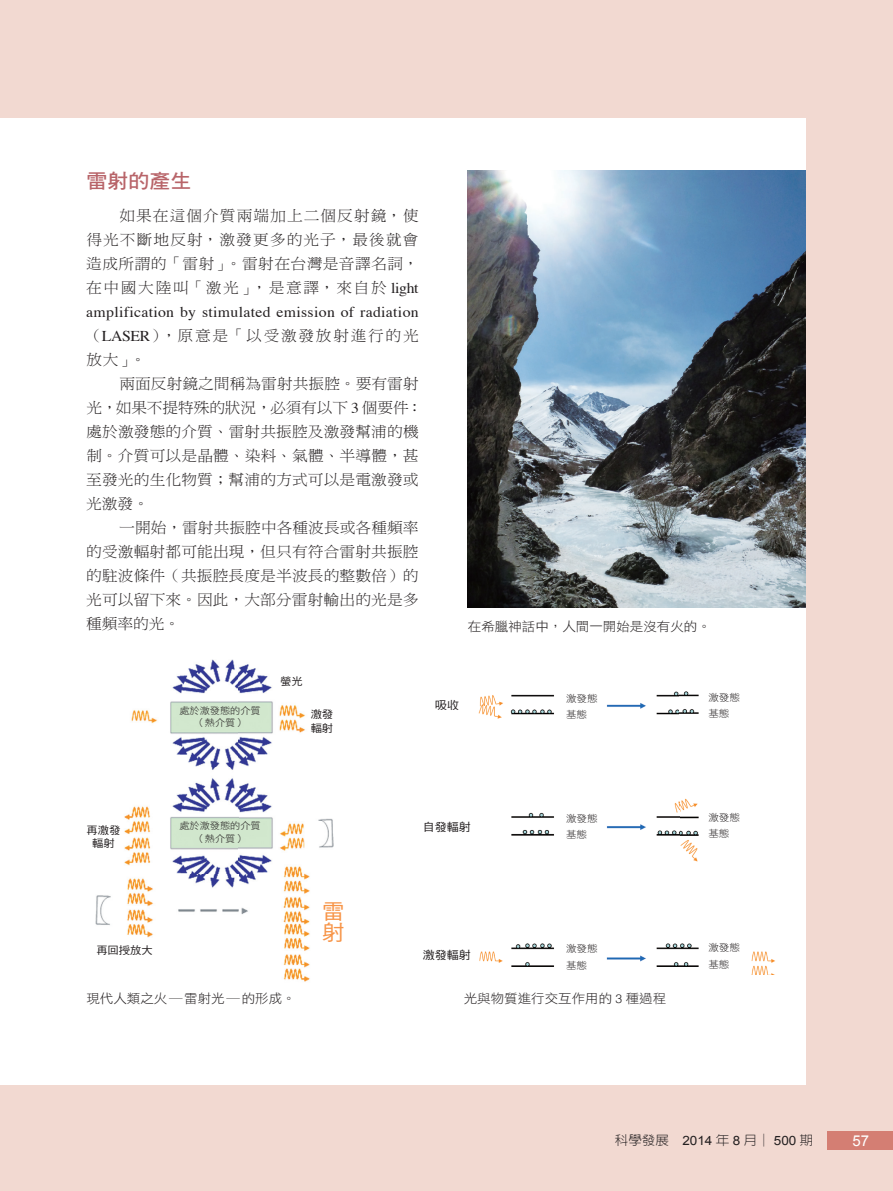
<style>
.page{position:relative;width:893px;height:1191px;background:#f2d9d1}
.page>*{position:absolute;margin:0;border:0;box-sizing:border-box;transform-origin:0 0}
.t1{font:21.3px/21.3px "DF Hei Std W5";color:#f79447;scale:1.05 1}
.t2{font:19.95px "DF Hei Std W7";color:#b86469;scale:1.05 1}
.t3{font:15px/24px "DF Ming Std W3";letter-spacing:.005em;color:#231f20;text-align:justify;scale:1.05 1}
.t4{font:15px "Times";letter-spacing:.02em;color:#231f20;scale:1.05 1}
.t5{font:15px/24px "DF Ming Std W3";letter-spacing:.105em;color:#231f20;scale:1.05 1}
.t6{font:15px "Arial";color:#fff}
.t7{font:12.9px "DF Hei Std W3";color:#231f20;scale:1.05 1}
.t8{font:300 12.9px "AR New Hei B5";color:#231f20;scale:1.05 1}
.t9{font:11.4px "DF Hei Std W5";color:#231f20;scale:1.05 1}
.t10{font:10.65px/13.5px "DF Hei Std W5";color:#231f20;scale:1.05 1}
.t11{font:10.05px "DF Hei Std W3";color:#231f20;scale:1.05 1}
.t12{font:9.6px/12.1px "DF Hei Std W3";color:#231f20;text-align:center;scale:1.05 1}
.s1{font-family:"Times"}
.s2{font-family:"Helvetica";font-weight:300;font-size:12.3px}
.s3{font-family:"Arial";font-weight:400}
</style>
<div class="page">
<div style="left:0;top:118px;width:805px;height:966px;background:#fff"></div>
<div style="left:828px;top:1131px;width:65px;height:18px;background:#d47e73"></div>
<img style="left:468px;top:170px;width:337px;height:437px">
<img style="left:478px;top:691px;width:297px;height:283px">
<img style="left:96px;top:660px;width:237px;height:322px">
<h2 class="t2" style="left:86px;top:170px;width:101px">雷射的產生</h2>
<p class="t3" style="left:86px;top:203px;width:318px;text-indent:33px">如果在這個介質兩端加上二個反射鏡，使得光不斷地反射，激發更多的光子，最後就會造成所謂的「雷射」。雷射在台灣是音譯名詞，在中國大陸叫「激光」，是意譯，來自於 <span class="s1">light</span></p>
<p class="t4" style="left:86px;top:298px;width:318px">amplification by stimulated emission of radiation</p>
<p class="t5" style="left:86px;top:323px;width:318px">（<span class="s1">LASER</span>），原意是「以受激發放射進行的光放大」。</p>
<p class="t3" style="left:86px;top:371px;width:322px;text-align:left;text-indent:33px">兩面反射鏡之間稱為雷射共振腔。要有雷射光，如果不提特殊的狀況，必須有以下 <span class="s1">3</span> 個要件：處於激發態的介質、雷射共振腔及激發幫浦的機制。介質可以是晶體、染料、氣體、半導體，甚至發光的生化物質；幫浦的方式可以是電激發或光激發。</p>
<p class="t3" style="left:86px;top:515px;width:318px;text-indent:33px">一開始，雷射共振腔中各種波長或各種頻率的受激輻射都可能出現，但只有符合雷射共振腔的駐波條件（共振腔長度是半波長的整數倍）的光可以留下來。因此，大部分雷射輸出的光是多種頻率的光。</p>
<p class="t7" style="left:468px;top:619px;width:233px">在希臘神話中，人間一開始是沒有火的。</p>
<p class="t12" style="left:179px;top:704px;width:79px">處於激發態的介質（熱介質）</p>
<p class="t10" style="left:280px;top:674px;width:23px">螢光</p>
<p class="t10" style="left:311px;top:707px;width:23px">激發輻射</p>
<p class="t9" style="left:435px;top:699px;width:24px">吸收</p>
<p class="t11" style="left:566px;top:692px;width:31px">激發態</p>
<p class="t11" style="left:708px;top:691px;width:31px">激發態</p>
<p class="t11" style="left:566px;top:708px;width:21px">基態</p>
<p class="t11" style="left:708px;top:707px;width:21px">基態</p>
<p class="t10" style="left:87px;top:823px;width:34px;text-align:center">再激發輻射</p>
<p class="t12" style="left:179px;top:819px;width:79px">處於激發態的介質（熱介質）</p>
<p class="t9" style="left:423px;top:821px;width:47px">自發輻射</p>
<p class="t11" style="left:566px;top:813px;width:31px">激發態</p>
<p class="t11" style="left:708px;top:812px;width:31px">激發態</p>
<p class="t11" style="left:566px;top:829px;width:21px">基態</p>
<p class="t11" style="left:708px;top:828px;width:21px">基態</p>
<p class="t10" style="left:96px;top:943px;width:55px">再回授放大</p>
<h1 class="t1" style="left:322px;top:900px;width:22px">雷射</h1>
<p class="t9" style="left:423px;top:948px;width:47px">激發輻射</p>
<p class="t11" style="left:566px;top:943px;width:31px">激發態</p>
<p class="t11" style="left:708px;top:942px;width:31px">激發態</p>
<p class="t11" style="left:566px;top:959px;width:21px">基態</p>
<p class="t11" style="left:708px;top:958px;width:21px">基態</p>
<p class="t7" style="left:86px;top:991px;width:201px">現代人類之火─雷射光─的形成。</p>
<p class="t7" style="left:464px;top:991px;width:194px">光與物質進行交互作用的 <span class="s2">3</span> 種過程</p>
<p class="t8" style="left:615px;top:1133px;width:190px">科學發展 <span class="s3">2014</span> 年 <span class="s3">8</span> 月│ <span class="s3">500</span> 期</p>
<p class="t6" style="left:852px;top:1131px;width:18px">57</p>
</div>
